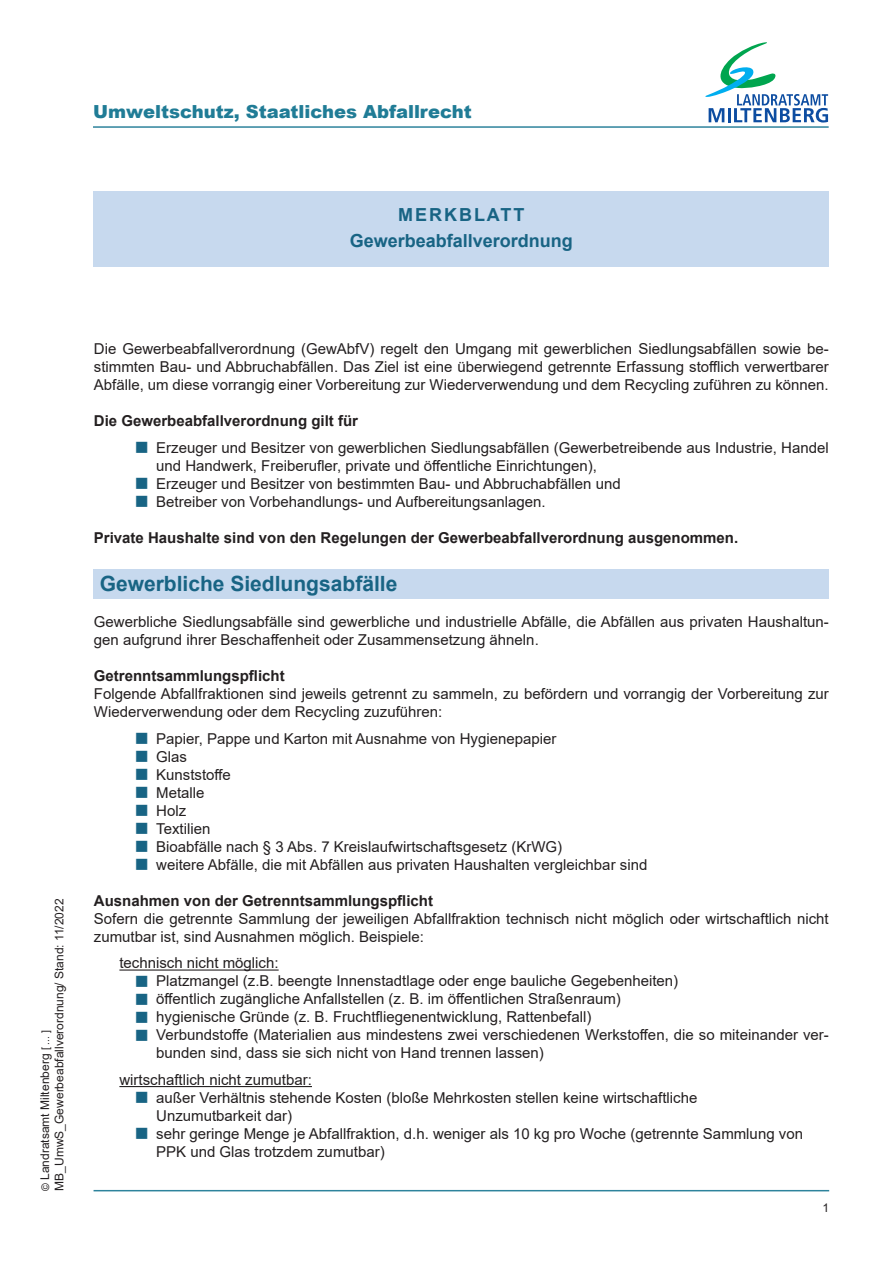
<style>
.page{position:relative;width:893px;height:1263px;background:#fff}
.page>*{position:absolute;margin:0;border:0;box-sizing:border-box;transform-origin:0 0}
.t1{font:700 21px "Arial";color:#186484}
.t2{font:900 18px "Arial";color:#207c96}
.t3{font:700 18px/26.5px "Arial";color:#186484;text-align:center}
.t4{font:15px/18px "Arial";color:#231f20}
.t5{font:700 15px "Arial";color:#231f20}
.t6{font:12px/14.4px "Arial";color:#231f20}
.s1{font-size:10.5px}
.s2{color:#186484}
</style>
<div class="page">
<hr style="left:93px;top:126px;width:736px;height:2px;background:#2e839c">
<svg style="left:705px;top:42px;width:123px;height:81px"></svg>
<hr style="left:94px;top:1190px;width:735px;height:1px;background:#2e839c">
<div style="left:93px;top:192px;width:735px;height:75px;background:#c7d9ee"></div>
<div style="left:93px;top:569px;width:735px;height:29px;background:#c7d9ee"></div>
<hr style="left:119px;top:969px;width:160px;height:1px;background:#231f20">
<hr style="left:119px;top:1086px;width:193px;height:1px;background:#231f20">
<p class="t2" style="left:93px;top:99px;width:380px">Umweltschutz, Staatliches Abfallrecht</p>
<p class="t3" style="left:350px;top:201px;width:225px">merkblatt<br>Gewerbeabfallverordnung</p>
<p class="t6" style="left:38px;top:1190px;width:293px;rotate:-90deg"><span class="s1">©</span> Landratsamt Miltenberg <span class="s1">[ ... ]<br></span>MB_UmwS_Gewerbeabfallverordnung/ Stand: 11/2022</p>
<p class="t4" style="left:94px;top:340px;width:736px;text-align:justify">Die Gewerbeabfallverordnung (GewAbfV) regelt den Umgang mit gewerblichen Siedlungsabfällen sowie be&shy;stimmten Bau- und Abbruchabfällen. Das Ziel ist eine überwiegend getrennte Erfassung stofflich verwertbarer Abfälle, um diese vorrangig einer Vorbereitung zur Wiederverwendung und dem Recycling zuführen zu können.</p>
<p class="t5" style="left:94px;top:410px;width:266px">Die Gewerbeabfallverordnung gilt für</p>
<p class="t4" style="left:156px;top:438px;width:674px;text-indent:-20px"><span class="s2">■</span> Erzeuger und Besitzer von gewerblichen Siedlungsabfällen (Gewerbetreibende aus Industrie, Handel und Handwerk, Freiberufler, private und öffentliche Einrichtungen),</p>
<p class="t4" style="left:136px;top:474px;width:486px"><span class="s2">■</span> Erzeuger und Besitzer von bestimmten Bau- und Abbruchabfällen und</p>
<p class="t4" style="left:136px;top:492px;width:411px"><span class="s2">■</span> Betreiber von Vorbehandlungs- und Aufbereitungsanlagen.</p>
<p class="t5" style="left:94px;top:527px;width:646px">Private Haushalte sind von den Regelungen der Gewerbeabfallverordnung ausgenommen.</p>
<h1 class="t1" style="left:100px;top:569px;width:299px">Gewerbliche Siedlungsabfälle</h1>
<p class="t4" style="left:94px;top:613px;width:736px">Gewerbliche Siedlungsabfälle sind gewerbliche und industrielle Abfälle, die Abfällen aus privaten Haushaltun&shy;gen aufgrund ihrer Beschaffenheit oder Zusammensetzung ähneln.</p>
<p class="t5" style="left:94px;top:665px;width:192px">Getrenntsammlungspflicht</p>
<p class="t4" style="left:94px;top:685px;width:736px">Folgende Abfallfraktionen sind jeweils getrennt zu sammeln, zu befördern und vorrangig der Vorbereitung zur<br>Wiederverwendung oder dem Recycling zuzuführen:</p>
<p class="t4" style="left:136px;top:729px;width:422px"><span class="s2">■</span> Papier, Pappe und Karton mit Ausnahme von Hygienepapier</p>
<p class="t4" style="left:136px;top:747px;width:53px"><span class="s2">■</span> Glas</p>
<p class="t4" style="left:136px;top:765px;width:97px"><span class="s2">■</span> Kunststoffe</p>
<p class="t4" style="left:136px;top:783px;width:70px"><span class="s2">■</span> Metalle</p>
<p class="t4" style="left:136px;top:801px;width:52px"><span class="s2">■</span> Holz</p>
<p class="t4" style="left:136px;top:819px;width:76px"><span class="s2">■</span> Textilien</p>
<p class="t4" style="left:136px;top:837px;width:428px"><span class="s2">■</span> Bioabfälle nach § 3 Abs. 7 Kreislaufwirtschaftsgesetz (KrWG)</p>
<p class="t4" style="left:136px;top:855px;width:513px"><span class="s2">■</span> weitere Abfälle, die mit Abfällen aus privaten Haushalten vergleichbar sind</p>
<p class="t5" style="left:94px;top:890px;width:341px">Ausnahmen von der Getrenntsammlungspflicht</p>
<p class="t4" style="left:94px;top:909px;width:736px">Sofern die getrennte Sammlung der jeweiligen Abfallfraktion technisch nicht möglich oder wirtschaftlich nicht zumutbar ist, sind Ausnahmen möglich. Beispiele:</p>
<p class="t4" style="left:119px;top:954px;width:161px">technisch nicht möglich:</p>
<p class="t4" style="left:136px;top:972px;width:544px"><span class="s2">■</span> Platzmangel (z.B. beengte Innenstadtlage oder enge bauliche Gegebenheiten)</p>
<p class="t4" style="left:136px;top:990px;width:486px"><span class="s2">■</span> öffentlich zugängliche Anfallstellen (z. B. im öffentlichen Straßenraum)</p>
<p class="t4" style="left:136px;top:1008px;width:457px"><span class="s2">■</span> hygienische Gründe (z. B. Fruchtfliegenentwicklung, Rattenbefall)</p>
<p class="t4" style="left:156px;top:1026px;width:674px;text-indent:-20px"><span class="s2">■</span> Verbundstoffe (Materialien aus mindestens zwei verschiedenen Werkstoffen, die so miteinander ver&shy;bunden sind, dass sie sich nicht von Hand trennen lassen)</p>
<p class="t4" style="left:119px;top:1070px;width:194px">wirtschaftlich nicht zumutbar:</p>
<p class="t4" style="left:156px;top:1088px;width:543px;text-indent:-20px"><span class="s2">■</span> außer Verhältnis stehende Kosten (bloße Mehrkosten stellen keine wirtschaftliche<br>Unzumutbarkeit dar)</p>
<p class="t4" style="left:156px;top:1124px;width:648px;text-indent:-20px"><span class="s2">■</span> sehr geringe Menge je Abfallfraktion, d.h. weniger als 10 kg pro Woche (getrennte Sammlung von<br>PPK und Glas trotzdem zumutbar)</p>
<p class="t6" style="left:822px;top:1201px;width:8px">1</p>
</div>
